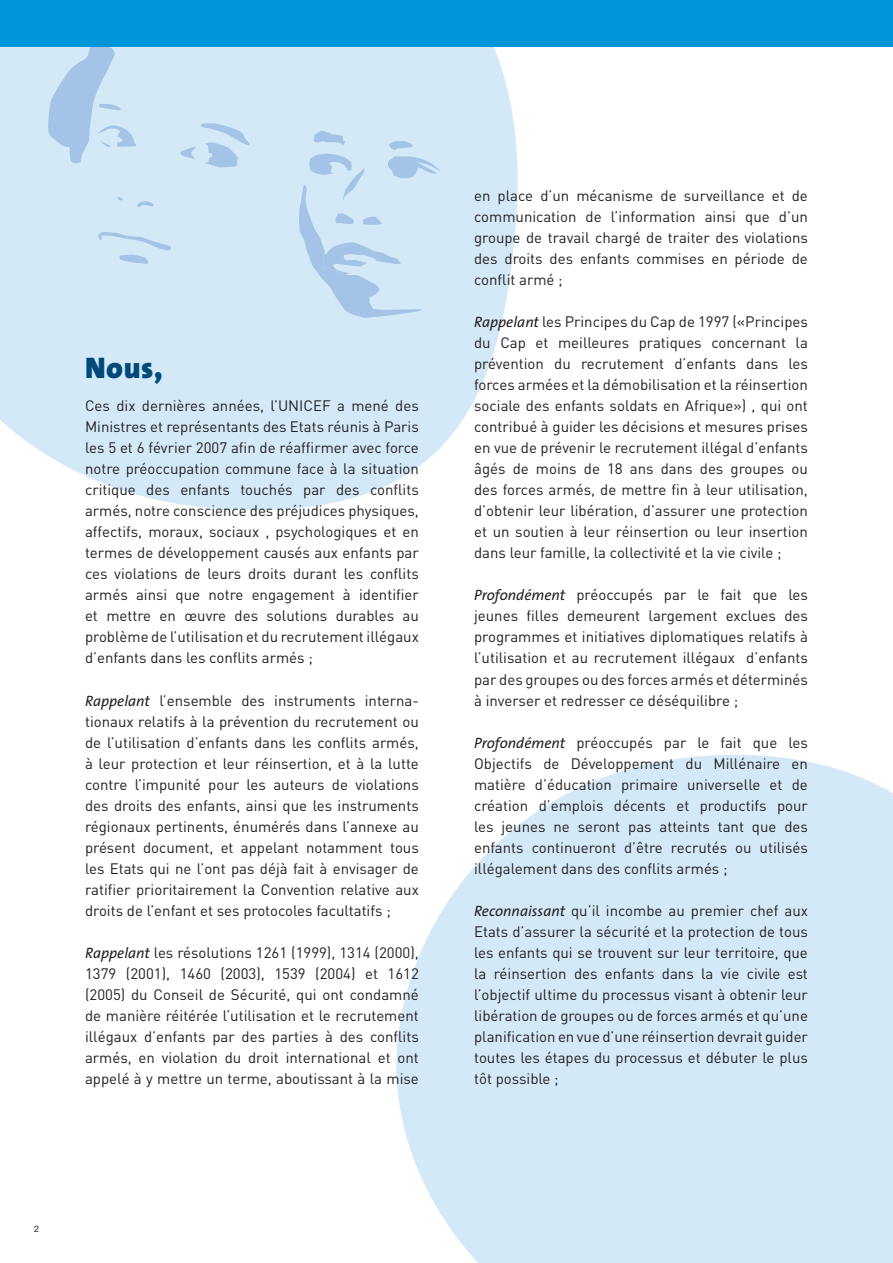
<style>
.page{position:relative;width:893px;height:1263px;background:#fff}
.page>*{position:absolute;margin:0;border:0;box-sizing:border-box;transform-origin:0 0}
.t1{font:900 30px "The Sans";color:#004a79}
.t2{font:15px/21px "DIN";color:#231f20;text-align:justify}
.t3{font:9px "Helvetica Neue";color:#231f20}
.s1{font-family:"The Sans";font-style:italic}
</style>
<div class="page">
<svg style="left:396px;top:755px;width:497px;height:508px;fill:#d4e9f7"></svg>
<svg style="left:0;top:47px;width:518px;height:463px;fill:#d4e9f7"></svg>
<svg style="left:180px;top:123px;width:70px;height:44px"></svg>
<svg style="left:118px;top:196px;width:6px;height:4px"></svg>
<svg style="left:137px;top:201px;width:18px;height:6px"></svg>
<svg style="left:98px;top:232px;width:73px;height:32px"></svg>
<svg style="left:48px;top:47px;width:88px;height:116px"></svg>
<svg style="left:299px;top:131px;width:141px;height:187px"></svg>
<div style="left:0;top:0;width:893px;height:47px;background:#0095d9"></div>
<h1 class="t1" style="left:85px;top:355px;width:79px">Nous,</h1>
<p class="t2" style="left:85px;top:397px;width:335px">Ces dix dernières années, l’UNICEF a mené des Ministres et représentants des Etats réunis à Paris les 5 et 6 février 2007 afin de réaffirmer avec force notre préoccupation commune face à la situation critique des enfants touchés par des conflits armés, notre conscience des préjudices physiques, affectifs, moraux, sociaux , psychologiques et en termes de développement causés aux enfants par ces violations de leurs droits durant les conflits armés ainsi que notre engagement à identifier et mettre en œuvre des solutions durables au problème de l’utilisation et du recrutement illégaux d’enfants dans les conflits armés ;</p>
<p class="t2" style="left:85px;top:691px;width:335px"><span class="s1">Rappelant</span> l’ensemble des instruments interna&shy;tionaux relatifs à la prévention du recrutement ou de l’utilisation d’enfants dans les conflits armés, à leur protection et leur réinsertion, et à la lutte contre l’impunité pour les auteurs de violations des droits des enfants, ainsi que les instruments régionaux pertinents, énumérés dans l’annexe au présent document, et appelant notamment tous les Etats qui ne l’ont pas déjà fait à envisager de ratifier prioritairement la Convention relative aux droits de l’enfant et ses protocoles facultatifs ;</p>
<p class="t2" style="left:85px;top:943px;width:335px"><span class="s1">Rappelant</span> les résolutions 1261 (1999), 1314 (2000), 1379 (2001), 1460 (2003), 1539 (2004) et 1612 (2005) du Conseil de Sécurité, qui ont condamné de manière réitérée l’utilisation et le recrutement illégaux d’enfants par des parties à des conflits armés, en violation du droit international et ont appelé à y mettre un terme, aboutissant à la mise</p>
<p class="t2" style="left:474px;top:187px;width:335px">en place d’un mécanisme de surveillance et de communication de l’information ainsi que d’un groupe de travail chargé de traiter des violations des droits des enfants commises en période de conflit armé ;</p>
<p class="t2" style="left:474px;top:313px;width:335px"><span class="s1">Rappelant</span> les Principes du Cap de 1997 («Principes du Cap et meilleures pratiques concernant la prévention du recrutement d’enfants dans les forces armées et la démobilisation et la réinsertion sociale des enfants soldats en Afrique») , qui ont contribué à guider les décisions et mesures prises en vue de prévenir le recrutement illégal d’enfants âgés de moins de 18 ans dans des groupes ou des forces armés, de mettre fin à leur utilisation, d’obtenir leur libération, d’assurer une protection et un soutien à leur réinsertion ou leur insertion dans leur famille, la collectivité et la vie civile ;</p>
<p class="t2" style="left:474px;top:586px;width:335px"><span class="s1">Profondément</span> préoccupés par le fait que les jeunes filles demeurent largement exclues des programmes et initiatives diplomatiques relatifs à l’utilisation et au recrutement illégaux d’enfants par des groupes ou des forces armés et déterminés à inverser et redresser ce déséquilibre ;</p>
<p class="t2" style="left:474px;top:733px;width:335px"><span class="s1">Profondément</span> préoccupés par le fait que les Objectifs de Développement du Millénaire en matière d’éducation primaire universelle et de création d’emplois décents et productifs pour les jeunes ne seront pas atteints tant que des enfants continueront d’être recrutés ou utilisés illégalement dans des conflits armés ;</p>
<p class="t2" style="left:474px;top:901px;width:335px"><span class="s1">Reconnaissant</span> qu’il incombe au premier chef aux Etats d’assurer la sécurité et la protection de tous les enfants qui se trouvent sur leur territoire, que la réinsertion des enfants dans la vie civile est l’objectif ultime du processus visant à obtenir leur libération de groupes ou de forces armés et qu’une planification en vue d’une réinsertion devrait guider toutes les étapes du processus et débuter le plus tôt possible ;</p>
<p class="t3" style="left:34px;top:1225px;width:7px">2</p>
</div>
